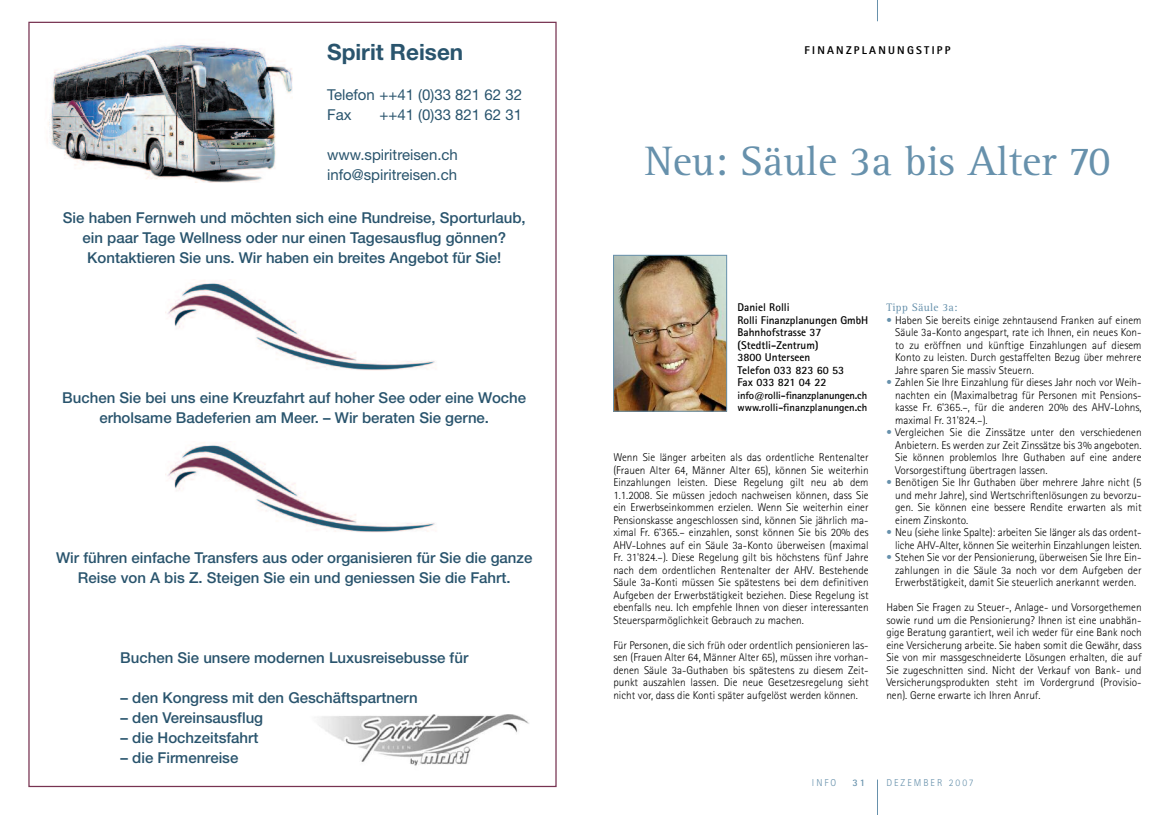
<style>
.page{position:relative;width:1170px;height:815px;background:#fff}
.page>*{position:absolute;margin:0;border:0;box-sizing:border-box;transform-origin:0 0}
.t1{font:42.5px "Rotis Serif";color:#6791ac}
.t2{font:700 22.5px "Helvetica Neue";color:#29546d}
.t3{font:500 15px/20px "Helvetica Neue";color:#29546d;text-align:center}
.t4{font:15px/20px "Helvetica Neue";color:#29546d}
.t5{font:300 11.25px/12.5px "Rotis Sans Serif";color:#000;text-align:justify}
.t6{font:700 11.25px/12.5px "Rotis Sans Serif";color:#000}
.t7{font:800 11.25px "Rotis Sans Serif";letter-spacing:.2em;color:#000}
.t8{font:11.25px "Rotis Serif";letter-spacing:.025em;color:#6791ac}
.t9{font:700 10.62px/12.5px "Rotis Sans Serif";letter-spacing:-.015em;color:#000}
.t10{font:300 10px "Rotis Sans Serif";letter-spacing:.2em;color:#6791ac}
.t11{font:700 10px "Rotis Sans Serif";color:#6791ac}
.s1{color:#6791ac}
</style>
<div class="page">
<img style="left:615px;top:257px;width:109px;height:152px">
<div style="left:613px;top:255px;width:113px;height:156px;border:1px solid #6791ac"></div>
<hr style="left:877px;top:780px;width:1px;height:35px;background:#6791ac">
<svg style="left:877px;top:0;width:1px;height:21px"></svg>
<svg style="left:25px;top:18px;width:535px;height:772px"></svg>
<div style="left:30px;top:23px;width:525px;height:763px;background:#fff"></div>
<img style="left:48px;top:45px;width:244px;height:137px">
<img style="left:167px;top:280px;width:268px;height:91px">
<img style="left:167px;top:442px;width:268px;height:91px">
<img style="left:318px;top:715px;width:211px;height:51px">
<h2 class="t2" style="left:327px;top:44px;width:138px">Spirit Reisen</h2>
<h3 class="t4" style="left:327px;top:86px;width:196px">Telefon ++41 (0)33 821 62 32<br>Fax</h3>
<h3 class="t4" style="left:379px;top:106px;width:144px">++41 (0)33 821 62 31</h3>
<h3 class="t4" style="left:327px;top:146px;width:132px">www.spiritreisen.ch info@spiritreisen.ch</h3>
<h3 class="t3" style="left:63px;top:210px;width:464px">Sie haben Fernweh und möchten sich eine Rundreise, Sporturlaub, ein paar Tage Wellness oder nur einen Tagesausflug gönnen?<br>Kontaktieren Sie uns. Wir haben ein breites Angebot für Sie!</h3>
<h3 class="t3" style="left:62px;top:390px;width:465px">Buchen Sie bei uns eine Kreuzfahrt auf hoher See oder eine Woche erholsame Badeferien am Meer. – Wir beraten Sie gerne.</h3>
<h3 class="t3" style="left:56px;top:550px;width:477px">Wir führen einfache Transfers aus oder organisieren für Sie die ganze<br>Reise von A bis Z. Steigen Sie ein und geniessen Sie die Fahrt.</h3>
<h3 class="t3" style="left:120px;top:650px;width:349px">Buchen Sie unsere modernen Luxusreisebusse für</h3>
<h3 class="t3" style="left:120px;top:690px;width:298px">– den Kongress mit den Geschäftspartnern</h3>
<h3 class="t3" style="left:120px;top:710px;width:144px">– den Vereinsausflug</h3>
<h3 class="t3" style="left:120px;top:730px;width:139px">– die Hochzeitsfahrt</h3>
<h3 class="t3" style="left:120px;top:750px;width:119px">– die Firmenreise</h3>
<p class="t7" style="left:804px;top:46px;width:147px">FINANZPLANUNGSTIPP</p>
<h1 class="t1" style="left:644px;top:147px;width:467px">Neu: Säule 3a bis Alter 70</h1>
<p class="t6" style="left:737px;top:302px;width:132px">Daniel Rolli<br>Rolli Finanzplanungen GmbH<br>Bahnhofstrasse 37 (Stedtli-Zentrum)<br>3800 Unterseen<br>Telefon 033 823 60 53<br>Fax 033 821 04 22</p>
<p class="t9" style="left:737px;top:390px;width:131px">info@rolli-finanzplanungen.ch www.rolli-finanzplanungen.ch</p>
<p class="t5" style="left:613px;top:452px;width:257px">Wenn Sie länger arbeiten als das ordentliche Rentenalter (Frauen Alter 64, Männer Alter 65), können Sie weiterhin Einzahlungen leisten. Diese Regelung gilt neu ab dem 1.1.2008. Sie müssen jedoch nachweisen können, dass Sie ein Erwerbseinkommen erzielen. Wenn Sie weiterhin einer Pensionskasse angeschlossen sind, können Sie jährlich ma&shy;ximal Fr. 6'365.– einzahlen, sonst können Sie bis 20% des AHV-Lohnes auf ein Säule 3a-Konto überweisen (maximal Fr. 31'824.–). Diese Regelung gilt bis höchstens fünf Jahre nach dem ordentlichen Rentenalter der AHV. Bestehende Säule 3a-Konti müssen Sie spätestens bei dem definitiven Aufgeben der Erwerbstätigkeit beziehen. Diese Regelung ist ebenfalls neu. Ich empfehle Ihnen von dieser interessanten Steuersparmöglichkeit Gebrauch zu machen.</p>
<p class="t5" style="left:613px;top:640px;width:257px">Für Personen, die sich früh oder ordentlich pensionieren las&shy;sen (Frauen Alter 64, Männer Alter 65), müssen ihre vorhan&shy;denen Säule 3a-Guthaben bis spätestens zu diesem Zeit&shy;punkt auszahlen lassen. Die neue Gesetzesregelung sieht nicht vor, dass die Konti später aufgelöst werden können.</p>
<p class="t8" style="left:886px;top:304px;width:73px">Tipp Säule 3a:</p>
<p class="t5" style="left:895px;top:315px;width:248px;text-indent:-9px"><span class="s1">•</span> Haben Sie bereits einige zehntausend Franken auf einem Säule 3a-Konto angespart, rate ich Ihnen, ein neues Kon&shy;to zu eröffnen und künftige Einzahlungen auf diesem Konto zu leisten. Durch gestaffelten Bezug über mehrere Jahre sparen Sie massiv Steuern.</p>
<p class="t5" style="left:895px;top:377px;width:248px;text-indent:-9px"><span class="s1">•</span> Zahlen Sie Ihre Einzahlung für dieses Jahr noch vor Weih&shy;nachten ein (Maximalbetrag für Personen mit Pensions&shy;kasse Fr. 6'365.–, für die anderen 20% des AHV-Lohns, maximal Fr. 31'824.–).</p>
<p class="t5" style="left:895px;top:427px;width:248px;text-indent:-9px"><span class="s1">•</span> Vergleichen Sie die Zinssätze unter den verschiedenen Anbietern. Es werden zur Zeit Zinssätze bis 3% angeboten.<br>Sie können problemlos Ihre Guthaben auf eine andere Vorsorgestiftung übertragen lassen.</p>
<p class="t5" style="left:895px;top:477px;width:248px;text-indent:-9px"><span class="s1">•</span> Benötigen Sie Ihr Guthaben über mehrere Jahre nicht (5 und mehr Jahre), sind Wertschriftenlösungen zu bevorzu&shy;gen. Sie können eine bessere Rendite erwarten als mit einem Zinskonto.</p>
<p class="t5" style="left:886px;top:527px;width:257px;text-align:right"><span class="s1">•</span> Neu (siehe linke Spalte): arbeiten Sie länger als das ordent&shy;liche AHV-Alter, können Sie weiterhin Einzahlungen leisten.</p>
<p class="t5" style="left:895px;top:552px;width:248px;text-indent:-9px"><span class="s1">•</span> Stehen Sie vor der Pensionierung, überweisen Sie Ihre Ein&shy;zahlungen in die Säule 3a noch vor dem Aufgeben der Erwerbstätigkeit, damit Sie steuerlich anerkannt werden.</p>
<p class="t5" style="left:886px;top:602px;width:257px">Haben Sie Fragen zu Steuer-, Anlage- und Vorsorgethemen sowie rund um die Pensionierung? Ihnen ist eine unabhän&shy;gige Beratung garantiert, weil ich weder für eine Bank noch eine Versicherung arbeite. Sie haben somit die Gewähr, dass Sie von mir massgeschneiderte Lösungen erhalten, die auf Sie zugeschnitten sind. Nicht der Verkauf von Bank- und Versicherungsprodukten steht im Vordergrund (Provisio&shy;nen). Gerne erwarte ich Ihren Anruf.</p>
<p class="t10" style="left:812px;top:780px;width:26px">INFO</p>
<p class="t11" style="left:852px;top:780px;width:14px">31</p>
<p class="t10" style="left:886px;top:780px;width:89px">DEZEMBER 2007</p>
</div>
